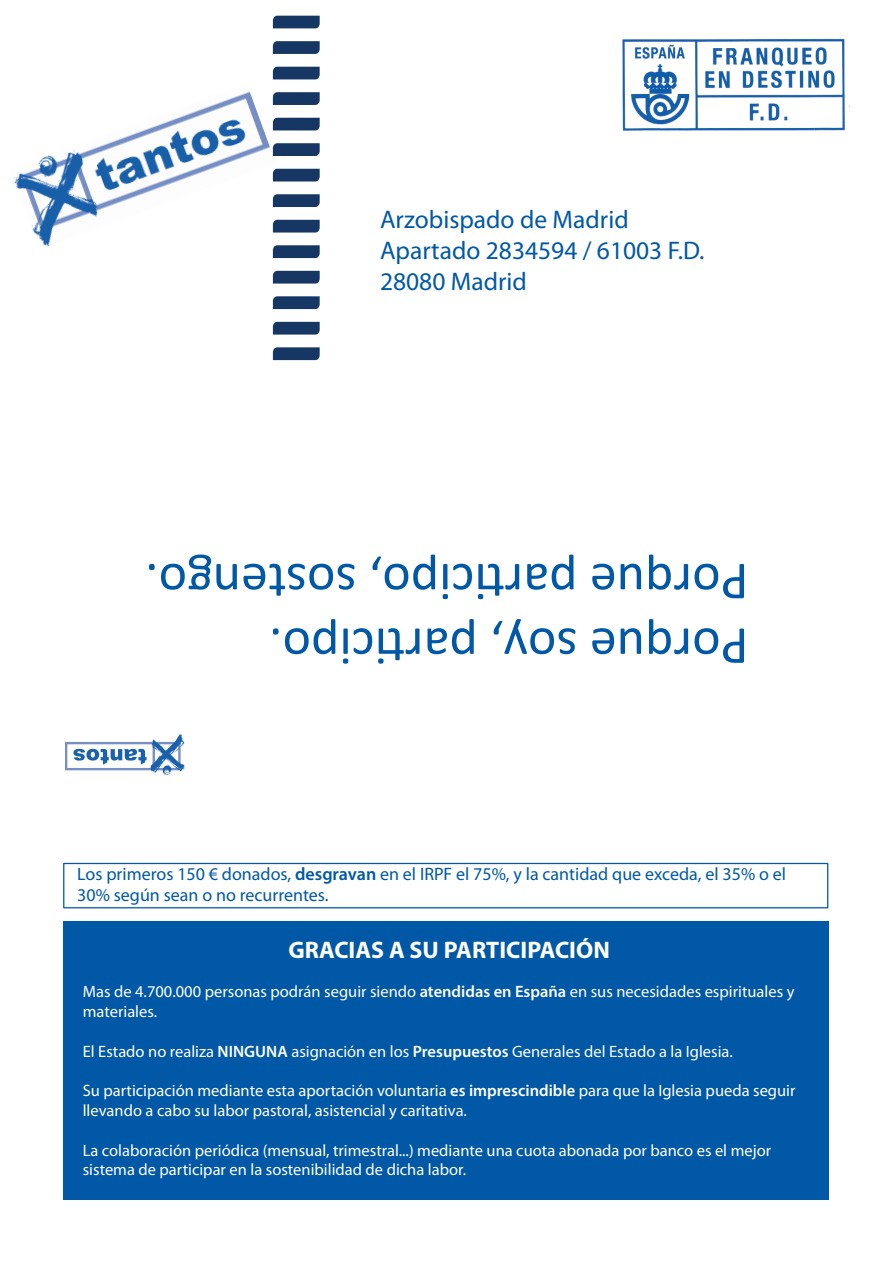
<style>
.page{position:relative;width:893px;height:1263px;background:#fff}
.page>*{position:absolute;margin:0;border:0;box-sizing:border-box;transform-origin:0 0}
.t1{font:25.5px/30.6px "Myriad Pro";color:#0158a6}
.t2{font:700 24px "Myriad Pro";color:#fff}
.t3{font:18px/21.6px "Myriad Pro";color:#0158a6}
.t4{font:16.5px/19.8px "Myriad Pro";color:#fff}
.s1{font-weight:600}
</style>
<div class="page">
<img style="left:65px;top:734px;width:120px;height:40px">
<div style="left:64px;top:921px;width:765px;height:278px;background:#0158a6"></div>
<svg style="left:273px;top:619px;width:471px;height:45px"></svg>
<svg style="left:149px;top:554px;width:595px;height:45px"></svg>
<img style="left:622px;top:38px;width:228px;height:93px">
<img style="left:13px;top:91px;width:263px;height:155px">
<svg style="left:273px;top:16px;width:47px;height:12px"></svg>
<svg style="left:273px;top:41px;width:47px;height:13px"></svg>
<svg style="left:273px;top:67px;width:47px;height:12px"></svg>
<svg style="left:273px;top:92px;width:47px;height:13px"></svg>
<svg style="left:273px;top:118px;width:47px;height:12px"></svg>
<svg style="left:273px;top:143px;width:47px;height:13px"></svg>
<svg style="left:273px;top:169px;width:47px;height:12px"></svg>
<svg style="left:273px;top:194px;width:47px;height:13px"></svg>
<svg style="left:273px;top:220px;width:47px;height:13px"></svg>
<svg style="left:273px;top:245px;width:47px;height:13px"></svg>
<svg style="left:273px;top:271px;width:47px;height:13px"></svg>
<svg style="left:273px;top:296px;width:47px;height:13px"></svg>
<svg style="left:273px;top:322px;width:47px;height:13px"></svg>
<svg style="left:273px;top:347px;width:47px;height:13px"></svg>
<div style="left:63px;top:863px;width:765px;height:45px;border:1px solid #0158a6"></div>
<h1 class="t1" style="left:380px;top:204px;width:326px">Arzobispado de Madrid<br>Apartado 2834594 / 61003 F.D.<br>28080 Madrid</h1>
<p class="t3" style="left:77px;top:862px;width:710px">Los primeros 150 € donados, <span class="s1">desgravan</span> en el IRPF el 75%, y la cantidad que exceda, el 35% o el<br>30% según sean o no recurrentes.</p>
<h2 class="t2" style="left:288px;top:934px;width:323px">GRACIAS A SU PARTICIPACIÓN</h2>
<p class="t4" style="left:83px;top:981px;width:713px">Mas de 4.700.000 personas podrán seguir siendo <span class="s1">atendidas en España</span> en sus necesidades espirituales y materiales.</p>
<p class="t4" style="left:83px;top:1041px;width:652px">El Estado no realiza <span class="s1">NINGUNA</span> asignación en los <span class="s1">Presupuestos</span> Generales del Estado a la Iglesia.</p>
<p class="t4" style="left:83px;top:1080px;width:714px">Su participación mediante esta aportación voluntaria <span class="s1">es imprescindible</span> para que la Iglesia pueda seguir llevando a cabo su labor pastoral, asistencial y caritativa.</p>
<p class="t4" style="left:83px;top:1140px;width:690px">La colaboración periódica (mensual, trimestral...) mediante una cuota abonada por banco es el mejor sistema de participar en la sostenibilidad de dicha labor.</p>
</div>
